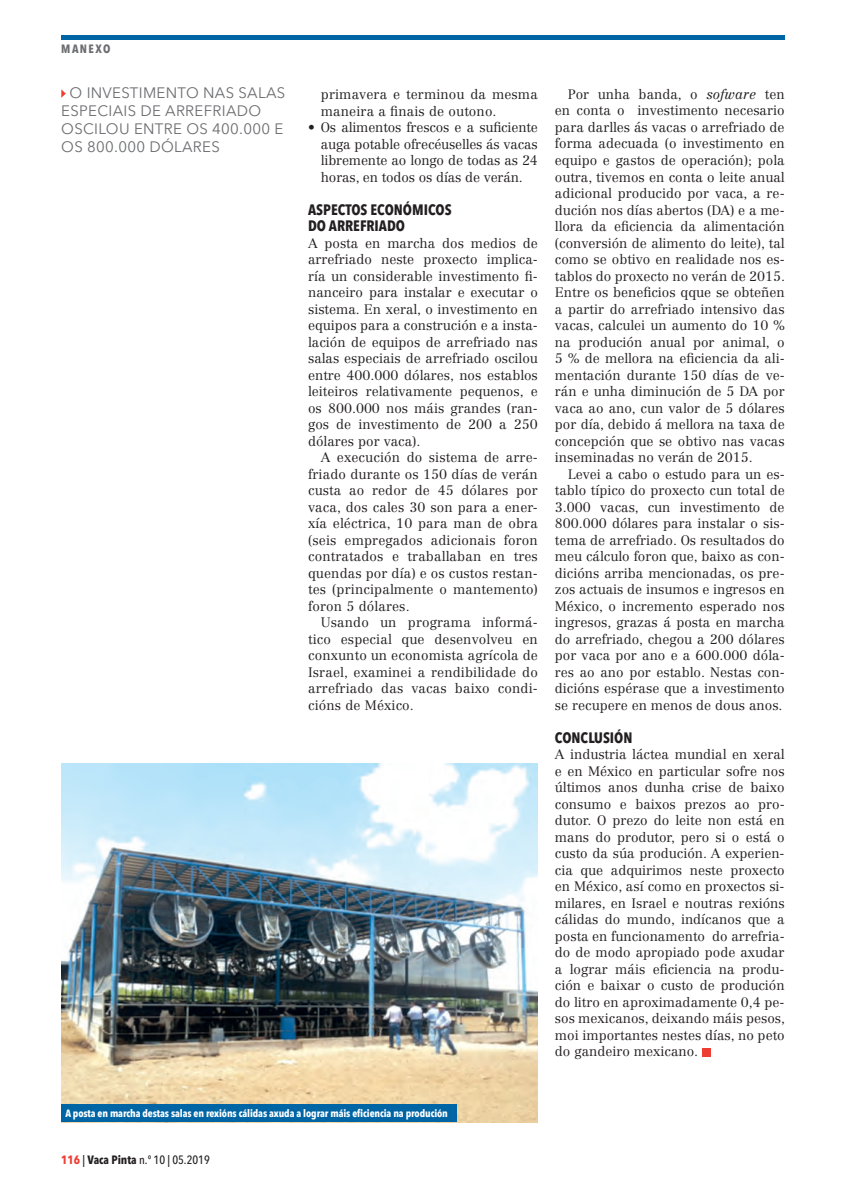
<style>
.page{position:relative;width:846px;height:1186px;background:#fff}
.page>*{position:absolute;margin:0;border:0;box-sizing:border-box;transform-origin:0 0}
.t1{font:15px/18px "Avenir Next LT Pro";letter-spacing:.02em;color:#6c6d70}
.t2{font:700 condensed 15px/16.5px "Avenir Next LT Pro";color:#231f20}
.t3{font:300 13.5px/16.5px "Centennial LT Std";color:#231f20;text-align:justify}
.t4{font:500 condensed 12px "Avenir Next LT Pro";color:#231f20}
.t5{font:700 condensed 12px "Avenir Next LT Pro";letter-spacing:.12em;color:#6c6d70}
.t6{font:700 condensed 10.5px "Avenir Next LT Pro";letter-spacing:-.01em;color:#fff}
.s1{font-style:italic}
.s2{font-weight:700;color:#ee3e34}
.s3{font-weight:700}
</style>
<div class="page">
<hr style="left:61px;top:36px;width:723px;height:4px;background:#0065a4">
<div style="left:701px;top:1048px;width:9px;height:8px;background:#ee3e34"></div>
<img style="left:61px;top:763px;width:476px;height:359px">
<svg style="left:61px;top:89px;width:5px;height:9px"></svg>
<div style="left:61px;top:1104px;width:396px;height:18px;background:#0065a4"></div>
<p class="t5" style="left:61px;top:42px;width:51px">MANEXO</p>
<p class="t1" style="left:61px;top:84px;width:225px;text-indent:8px">O INVESTIMENTO NAS SALAS<br>ESPECIAIS DE ARREFRIADO<br>OSCILOU ENTRE OS 400.000 E<br>OS 800.000 DÓLARES</p>
<p class="t3" style="left:321px;top:86px;width:218px">primavera e terminou da mesma maneira a finais de outono.</p>
<p class="t3" style="left:321px;top:119px;width:218px;text-indent:-13px">• Os alimentos frescos e a suficiente auga potable ofrecéuselles ás vacas libremente ao longo de todas as 24 horas, en todos os días de verán.</p>
<p class="t2" style="left:308px;top:201px;width:145px">ASPECTOS ECONÓMICOS<br>DO ARREFRIADO</p>
<p class="t3" style="left:308px;top:235px;width:231px">A posta en marcha dos medios de</p>
<p class="t3" style="left:308px;top:251px;width:231px">arrefriado neste proxecto implica-</p>
<p class="t3" style="left:308px;top:268px;width:231px">ría un considerable investimento fi-</p>
<p class="t3" style="left:308px;top:284px;width:231px">nanceiro para instalar e executar o</p>
<p class="t3" style="left:308px;top:301px;width:231px">sistema. En xeral, o investimento en</p>
<p class="t3" style="left:308px;top:317px;width:231px">equipos para a construción e a insta-</p>
<p class="t3" style="left:308px;top:334px;width:231px">lación de equipos de arrefriado nas</p>
<p class="t3" style="left:308px;top:350px;width:231px">salas especiais de arrefriado oscilou</p>
<p class="t3" style="left:308px;top:367px;width:231px">entre 400.000 dólares, nos establos</p>
<p class="t3" style="left:308px;top:383px;width:231px">leiteiros relativamente pequenos, e</p>
<p class="t3" style="left:308px;top:400px;width:231px">os 800.000 nos máis grandes (ran-</p>
<p class="t3" style="left:308px;top:416px;width:231px">gos de investimento de 200 a 250</p>
<p class="t3" style="left:308px;top:433px;width:114px">dólares por vaca).</p>
<p class="t3" style="left:321px;top:449px;width:218px">A execución do sistema de arre-</p>
<p class="t3" style="left:308px;top:466px;width:231px">friado durante os 150 días de verán</p>
<p class="t3" style="left:308px;top:482px;width:231px">custa ao redor de 45 dólares por</p>
<p class="t3" style="left:308px;top:499px;width:231px">vaca, dos cales 30 son para a ener-</p>
<p class="t3" style="left:308px;top:515px;width:231px">xía eléctrica, 10 para man de obra</p>
<p class="t3" style="left:308px;top:532px;width:231px">(seis empregados adicionais foron</p>
<p class="t3" style="left:308px;top:548px;width:231px">contratados e traballaban en tres</p>
<p class="t3" style="left:308px;top:565px;width:231px">quendas por día) e os custos restan-</p>
<p class="t3" style="left:308px;top:581px;width:231px">tes (principalmente o mantemento)</p>
<p class="t3" style="left:308px;top:598px;width:103px">foron 5 dólares.</p>
<p class="t3" style="left:321px;top:614px;width:218px">Usando un programa informá-</p>
<p class="t3" style="left:308px;top:631px;width:231px">tico especial que desenvolveu en</p>
<p class="t3" style="left:308px;top:647px;width:231px">conxunto un economista agrícola de</p>
<p class="t3" style="left:308px;top:663px;width:231px">Israel, examinei a rendibilidade do</p>
<p class="t3" style="left:308px;top:680px;width:231px">arrefriado das vacas baixo condi-</p>
<p class="t3" style="left:308px;top:696px;width:107px">cións de México.</p>
<p class="t3" style="left:567px;top:86px;width:218px">Por unha banda, o <span class="s1">sofware</span> ten</p>
<p class="t3" style="left:554px;top:102px;width:231px">en conta o investimento necesario</p>
<p class="t3" style="left:554px;top:119px;width:231px">para darlles ás vacas o arrefriado de</p>
<p class="t3" style="left:554px;top:135px;width:231px">forma adecuada (o investimento en</p>
<p class="t3" style="left:554px;top:152px;width:231px">equipo e gastos de operación); pola</p>
<p class="t3" style="left:554px;top:168px;width:231px">outra, tivemos en conta o leite anual</p>
<p class="t3" style="left:554px;top:185px;width:231px">adicional producido por vaca, a re-</p>
<p class="t3" style="left:554px;top:201px;width:231px">dución nos días abertos (DA) e a me-</p>
<p class="t3" style="left:554px;top:218px;width:231px">llora da eficiencia da alimentación</p>
<p class="t3" style="left:554px;top:234px;width:231px">(conversión de alimento do leite), tal</p>
<p class="t3" style="left:554px;top:251px;width:231px">como se obtivo en realidade nos es-</p>
<p class="t3" style="left:554px;top:267px;width:232px">tablos do proxecto no verán de 2015.</p>
<p class="t3" style="left:554px;top:284px;width:231px">Entre os beneficios qque se obteñen</p>
<p class="t3" style="left:554px;top:300px;width:231px">a partir do arrefriado intensivo das</p>
<p class="t3" style="left:554px;top:317px;width:231px">vacas, calculei un aumento do 10 %</p>
<p class="t3" style="left:554px;top:333px;width:231px">na produción anual por animal, o</p>
<p class="t3" style="left:554px;top:350px;width:231px">5 % de mellora na eficiencia da ali-</p>
<p class="t3" style="left:554px;top:366px;width:231px">mentación durante 150 días de ve-</p>
<p class="t3" style="left:554px;top:383px;width:231px">rán e unha diminución de 5 DA por</p>
<p class="t3" style="left:554px;top:399px;width:231px">vaca ao ano, cun valor de 5 dólares</p>
<p class="t3" style="left:554px;top:416px;width:231px">por día, debido á mellora na taxa de</p>
<p class="t3" style="left:554px;top:432px;width:231px">concepción que se obtivo nas vacas</p>
<p class="t3" style="left:554px;top:449px;width:199px">inseminadas no verán de 2015.</p>
<p class="t3" style="left:567px;top:465px;width:218px">Levei a cabo o estudo para un es-</p>
<p class="t3" style="left:554px;top:482px;width:231px">tablo típico do proxecto cun total de</p>
<p class="t3" style="left:554px;top:498px;width:231px">3.000 vacas, cun investimento de</p>
<p class="t3" style="left:554px;top:515px;width:231px">800.000 dólares para instalar o sis-</p>
<p class="t3" style="left:554px;top:531px;width:231px">tema de arrefriado. Os resultados do</p>
<p class="t3" style="left:554px;top:548px;width:231px">meu cálculo foron que, baixo as con-</p>
<p class="t3" style="left:554px;top:564px;width:231px">dicións arriba mencionadas, os pre-</p>
<p class="t3" style="left:554px;top:581px;width:231px">zos actuais de insumos e ingresos en</p>
<p class="t3" style="left:554px;top:597px;width:231px">México, o incremento esperado nos</p>
<p class="t3" style="left:554px;top:614px;width:231px">ingresos, grazas á posta en marcha</p>
<p class="t3" style="left:554px;top:630px;width:231px">do arrefriado, chegou a 200 dólares</p>
<p class="t3" style="left:554px;top:647px;width:231px">por vaca por ano e a 600.000 dóla-</p>
<p class="t3" style="left:554px;top:663px;width:231px">res ao ano por establo. Nestas con-</p>
<p class="t3" style="left:554px;top:680px;width:231px">dicións espérase que a investimento</p>
<p class="t3" style="left:554px;top:696px;width:229px">se recupere en menos de dous anos.</p>
<p class="t2" style="left:554px;top:729px;width:79px">CONCLUSIÓN</p>
<p class="t3" style="left:554px;top:746px;width:232px">A industria láctea mundial en xeral e en México en particular sofre nos últimos anos dunha crise de baixo consumo e baixos prezos ao pro&shy;dutor. O prezo do leite non está en mans do produtor, pero si o está o custo da súa produción. A experien&shy;cia que adquirimos neste proxecto en México, así como en proxectos si&shy;milares, en Israel e noutras rexións cálidas do mundo, indícanos que a posta en funcionamento do arrefria&shy;do de modo apropiado pode axudar a lograr máis eficiencia na produ&shy;ción e baixar o custo de produción do litro en aproximadamente 0,4 pe&shy;sos mexicanos, deixando máis pesos, moi importantes nestes días, no peto do gandeiro mexicano.</p>
<p class="t6" style="left:66px;top:1106px;width:384px">A posta en marcha destas salas en rexións cálidas axuda a lograr máis eficiencia na produción</p>
<p class="t4" style="left:61px;top:1152px;width:150px"><span class="s2">116</span> | <span class="s3">Vaca Pinta</span> n.º 10 | 05.2019</p>
</div>
